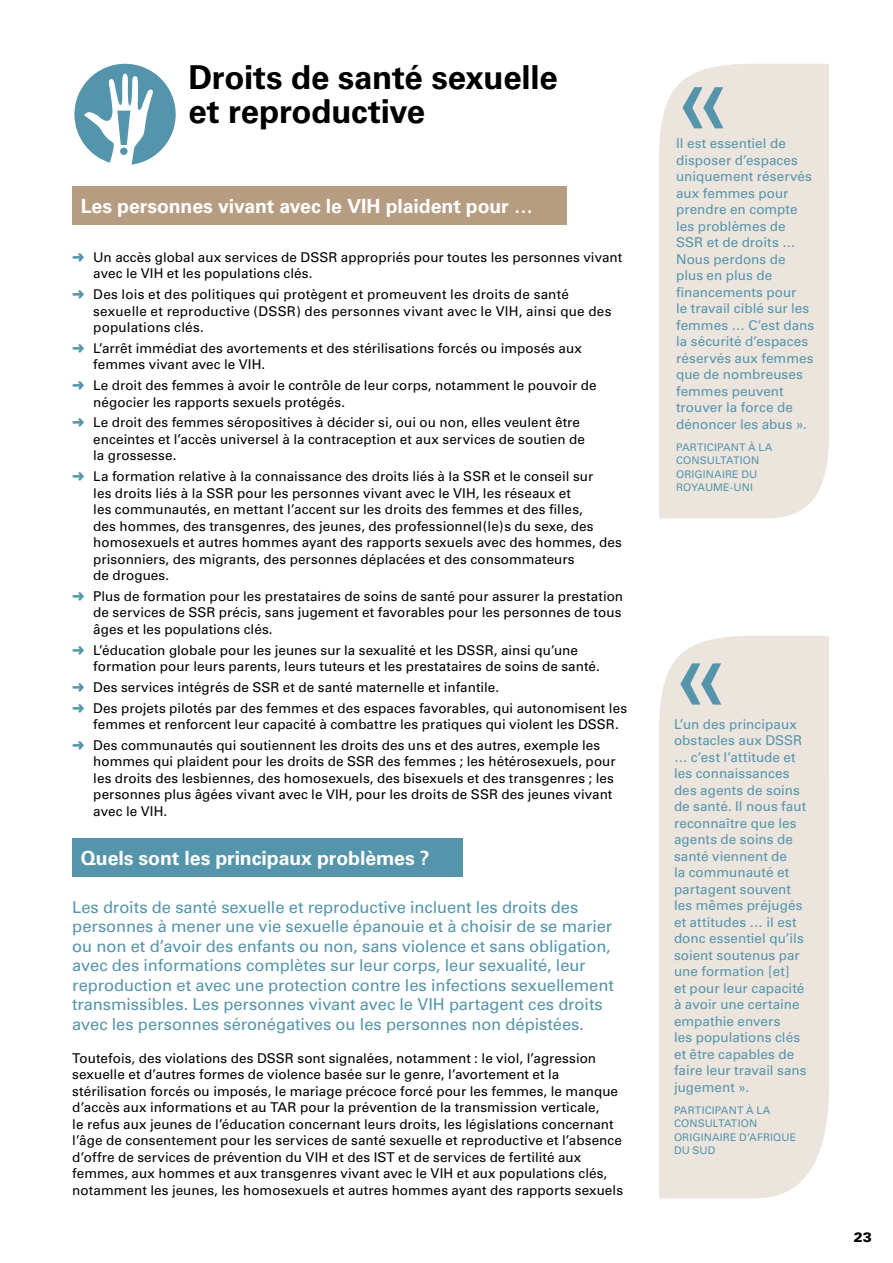
<style>
.page{position:relative;width:893px;height:1263px;background:#fff}
.page>*{position:absolute;margin:0;border:0;box-sizing:border-box;transform-origin:0 0}
.t1{font:700 33px/34.5px "Univers";letter-spacing:-.01em;color:#000}
.t2{font:700 19.5px "Univers";letter-spacing:-.005em;color:#fff}
.t3{font:16.5px/19.5px "Univers";letter-spacing:-.005em;color:#5595ab}
.t4{font:13.5px/16.5px "Univers";letter-spacing:.005em;color:#000}
.t5{font:13.5px/16.5px "Univers";letter-spacing:.005em;color:#5595ab}
.t6{font:900 13.5px "Univers";color:#000}
.t7{font:10.5px/13.5px "Univers";letter-spacing:.005em;color:#5595ab}
.s1{color:#5595ab}
</style>
<div class="page">
<div style="left:659px;top:636px;width:170px;height:562px;background:#ece5de"></div>
<div style="left:659px;top:64px;width:170px;height:454px;background:#ece5de"></div>
<svg style="left:74px;top:64px;width:102px;height:101px"></svg>
<div style="left:120px;top:148px;width:8px;height:7px;background:#5595ab;border-radius:50%"></div>
<div style="left:72px;top:186px;width:495px;height:38px;background:#b69d82"></div>
<div style="left:72px;top:839px;width:391px;height:38px;background:#5595ab"></div>
<svg style="left:682px;top:87px;width:41px;height:41px;background:#a9c1c7"></svg>
<svg style="left:680px;top:663px;width:41px;height:42px;background:#aac2c7"></svg>
<h1 class="t1" style="left:188px;top:60px;width:371px">Droits de santé sexuelle et reproductive</h1>
<h2 class="t2" style="left:81px;top:194px;width:454px">Les personnes vivant avec le VIH plaident pour …</h2>
<p class="t4" style="left:93px;top:249px;width:531px;text-indent:-21px"><span class="s1">➜</span> Un accès global aux services de DSSR appropriés pour toutes les personnes vivant avec le VIH et les populations clés.</p>
<p class="t4" style="left:93px;top:286px;width:520px;text-indent:-21px"><span class="s1">➜</span> Des lois et des politiques qui protègent et promeuvent les droits de santé sexuelle et reproductive (DSSR) des personnes vivant avec le VIH, ainsi que des populations clés.</p>
<p class="t4" style="left:93px;top:340px;width:490px;text-indent:-21px"><span class="s1">➜</span> L’arrêt immédiat des avortements et des stérilisations forcés ou imposés aux femmes vivant avec le VIH.</p>
<p class="t4" style="left:93px;top:377px;width:505px;text-indent:-21px"><span class="s1">➜</span> Le droit des femmes à avoir le contrôle de leur corps, notamment le pouvoir de négocier les rapports sexuels protégés.</p>
<p class="t4" style="left:93px;top:414px;width:493px;text-indent:-21px"><span class="s1">➜</span> Le droit des femmes séropositives à décider si, oui ou non, elles veulent être enceintes et l’accès universel à la contraception et aux services de soutien de la grossesse.</p>
<p class="t4" style="left:93px;top:468px;width:530px;text-indent:-21px"><span class="s1">➜</span> La formation relative à la connaissance des droits liés à la SSR et le conseil sur<br>les droits liés à la SSR pour les personnes vivant avec le VIH, les réseaux et<br>les communautés, en mettant l’accent sur les droits des femmes et des filles,<br>des hommes, des transgenres, des jeunes, des professionnel(le)s du sexe, des homosexuels et autres hommes ayant des rapports sexuels avec des hommes, des prisonniers, des migrants, des personnes déplacées et des consommateurs<br>de drogues.</p>
<p class="t4" style="left:93px;top:588px;width:531px;text-indent:-21px"><span class="s1">➜</span> Plus de formation pour les prestataires de soins de santé pour assurer la prestation de services de SSR précis, sans jugement et favorables pour les personnes de tous âges et les populations clés.</p>
<p class="t4" style="left:93px;top:641px;width:508px;text-indent:-21px"><span class="s1">➜</span> L’éducation globale pour les jeunes sur la sexualité et les DSSR, ainsi qu’une formation pour leurs parents, leurs tuteurs et les prestataires de soins de santé.</p>
<p class="t4" style="left:72px;top:677px;width:556px;line-height:20.7px"><span class="s1">➜</span> Des services intégrés de SSR et de santé maternelle et infantile.<br><span class="s1">➜</span> Des projets pilotés par des femmes et des espaces favorables, qui autonomisent les</p>
<p class="t4" style="left:72px;top:714px;width:548px;line-height:20.7px;text-indent:21px">femmes et renforcent leur capacité à combattre les pratiques qui violent les DSSR. <span class="s1">➜</span> Des communautés qui soutiennent les droits des uns et des autres, exemple les</p>
<p class="t4" style="left:93px;top:753px;width:524px">hommes qui plaident pour les droits de SSR des femmes ; les hétérosexuels, pour les droits des lesbiennes, des homosexuels, des bisexuels et des transgenres ; les personnes plus âgées vivant avec le VIH, pour les droits de SSR des jeunes vivant avec le VIH.</p>
<h2 class="t2" style="left:81px;top:847px;width:350px">Quels sont les principaux problèmes ?</h2>
<p class="t3" style="left:72px;top:897px;width:543px">Les droits de santé sexuelle et reproductive incluent les droits des personnes à mener une vie sexuelle épanouie et à choisir de se marier ou non et d’avoir des enfants ou non, sans violence et sans obligation, avec des informations complètes sur leur corps, leur sexualité, leur reproduction et avec une protection contre les infections sexuellement transmissibles. Les personnes vivant avec le VIH partagent ces droits avec les personnes séronégatives ou les personnes non dépistées.</p>
<p class="t4" style="left:72px;top:1050px;width:552px">Toutefois, des violations des DSSR sont signalées, notamment : le viol, l’agression sexuelle et d’autres formes de violence basée sur le genre, l’avortement et la stérilisation forcés ou imposés, le mariage précoce forcé pour les femmes, le manque d’accès aux informations et au TAR pour la prévention de la transmission verticale,<br>le refus aux jeunes de l’éducation concernant leurs droits, les législations concernant l’âge de consentement pour les services de santé sexuelle et reproductive et l’absence d’offre de services de prévention du VIH et des IST et de services de fertilité aux femmes, aux hommes et aux transgenres vivant avec le VIH et aux populations clés, notamment les jeunes, les homosexuels et autres hommes ayant des rapports sexuels</p>
<p class="t5" style="left:676px;top:135px;width:140px">Il est essentiel de disposer d’espaces uniquement réservés aux femmes pour prendre en compte les problèmes de<br>SSR et de droits …<br>Nous perdons de plus en plus de financements pour<br>le travail ciblé sur les femmes … C’est dans la sécurité d’espaces réservés aux femmes que de nombreuses femmes peuvent trouver la force de dénoncer les abus ».</p>
<p class="t7" style="left:676px;top:440px;width:14px">Participant</p>
<p class="t7" style="left:748px;top:440px;width:18px">à la</p>
<p class="t7" style="left:676px;top:454px;width:8px">consultation originaire</p>
<p class="t7" style="left:741px;top:467px;width:8px">du</p>
<p class="t7" style="left:676px;top:481px;width:16px">Royaume</p>
<p class="t7" style="left:730px;top:481px;width:18px">-Uni</p>
<p class="t5" style="left:674px;top:716px;width:134px">L’un des principaux obstacles aux DSSR … c’est l’attitude et les connaissances des agents de soins de santé. Il nous faut reconnaître que les agents de soins de santé viennent de<br>la communauté et partagent souvent les mêmes préjugés et attitudes … il est donc essentiel qu’ils soient soutenus par une formation [et]<br>et pour leur capacité à avoir une certaine empathie envers<br>les populations clés et être capables de faire leur travail sans jugement ».</p>
<p class="t7" style="left:674px;top:1103px;width:14px">Participant</p>
<p class="t7" style="left:746px;top:1103px;width:18px">à la</p>
<p class="t7" style="left:674px;top:1117px;width:8px">consultation originaire</p>
<p class="t7" style="left:739px;top:1130px;width:50px">d’Afri que</p>
<p class="t7" style="left:674px;top:1144px;width:34px">du Sud</p>
<p class="t6" style="left:854px;top:1228px;width:20px">23</p>
</div>
